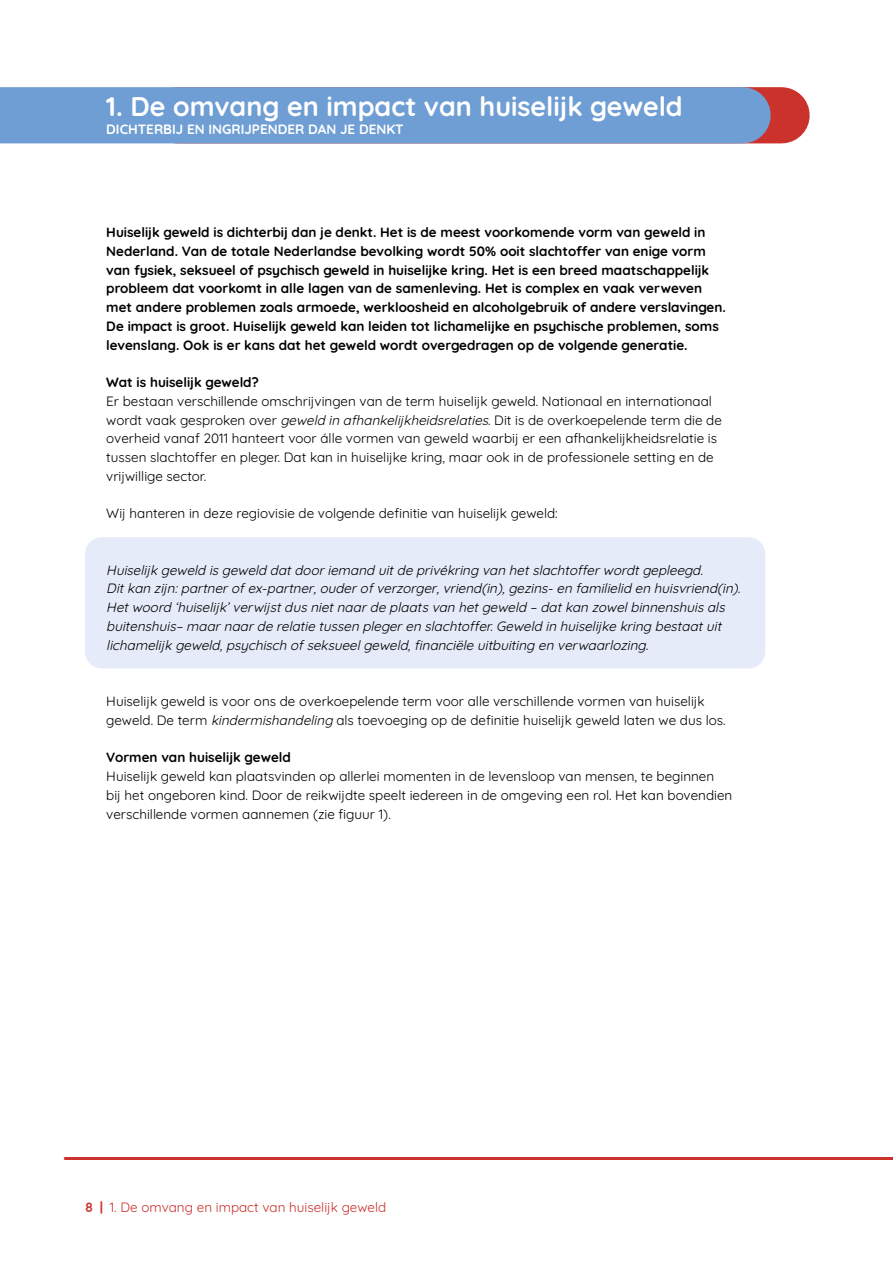
<style>
.page{position:relative;width:893px;height:1263px;background:#fff}
.page>*{position:absolute;margin:0;border:0;box-sizing:border-box;transform-origin:0 0}
.t1{font:300 27px "Quicksand";color:#fff}
.t2{font:300 13.5px/18.8px "Quicksand";color:#000}
.t3{font:italic 300 13.5px/18.8px "Quicksand";color:#000}
.t4{font:300 13.5px "Quicksand";color:#cb322c}
.t5{font:300 13.5px "Quicksand";color:#fff}
.s1{font-style:italic}
</style>
<div class="page">
<svg style="left:743px;top:87px;width:38px;height:56px;background:#96708c"></svg>
<div style="left:0;top:87px;width:743px;height:56px;background:#6f9ed4"></div>
<div style="left:85px;top:537px;width:680px;height:131px;background:#e5ebf8;border-radius:17px"></div>
<hr style="left:64px;top:1157px;width:829px;height:3px;background:#cb322c">
<h1 class="t1" style="left:106px;top:85px;width:578px">1. De omvang en impact van huiselijk geweld</h1>
<p class="t5" style="left:106px;top:119px;width:299px">DICHTERBIJ EN INGRIJPENDER DAN JE DENKT</p>
<p class="t2" style="left:106px;top:222px;width:621px">Huiselijk geweld is dichterbij dan je denkt. Het is de meest voorkomende vorm van geweld in Nederland. Van de totale Nederlandse bevolking wordt 50% ooit slachtoffer van enige vorm van fysiek, seksueel of psychisch geweld in huiselijke kring. Het is een breed maatschappelijk probleem dat voorkomt in alle lagen van de samenleving. Het is complex en vaak verweven met andere problemen zoals armoede, werkloosheid en alcoholgebruik of andere verslavingen.<br>De impact is groot. Huiselijk geweld kan leiden tot lichamelijke en psychische problemen, soms levenslang. Ook is er kans dat het geweld wordt overgedragen op de volgende generatie.</p>
<p class="t2" style="left:106px;top:372px;width:617px">Wat is huiselijk geweld?<br>Er bestaan verschillende omschrijvingen van de term huiselijk geweld. Nationaal en internationaal wordt vaak gesproken over <span class="s1">geweld in afhankelijkheidsrelaties</span>. Dit is de overkoepelende term die de overheid vanaf 2011 hanteert voor álle vormen van geweld waarbij er een afhankelijkheidsrelatie is tussen slachtoffer en pleger. Dat kan in huiselijke kring, maar ook in de professionele setting en de vrijwillige sector.</p>
<p class="t2" style="left:106px;top:503px;width:453px">Wij hanteren in deze regiovisie de volgende definitie van huiselijk geweld:</p>
<p class="t3" style="left:106px;top:559px;width:639px">Huiselij k geweld isgeweld datdooriemand uitde privékring van hetslachtofferwordtgepleegd.<br>Ditkan zij n:partnerofex-partner,ouderofverzorger,vriend(in),gezins-en familielid en huisvriend(in).<br>Hetwoord ‘huiselij k’verwijstdusnietnaarde plaatsvan hetgeweld –datkan zowelbinnenshuisals buitenshuis–maarnaarde relatie tussen plegeren slachtoffer.Geweld in huiselij ke kring bestaatuit lichamelij k geweld,psychisch ofseksueelgeweld,financiële uitbuiting en verwaarlozing.</p>
<p class="t2" style="left:106px;top:690px;width:621px">Huiselijk geweld is voor ons de overkoepelende term voor alle verschillende vormen van huiselijk geweld. De term <span class="s1">kindermishandeling</span> als toevoeging op de definitie huiselijk geweld laten we dus los.</p>
<p class="t2" style="left:106px;top:747px;width:627px">Vormen van huiselijk geweld<br>Huiselijk geweld kan plaatsvinden op allerlei momenten in de levensloop van mensen, te beginnen<br>bij het ongeboren kind. Door de reikwijdte speelt iedereen in de omgeving een rol. Het kan bovendien verschillende vormen aannemen (zie figuur 1).</p>
<p class="t4" style="left:85px;top:1197px;width:303px">8 | 1. De omvang en impact van huiselijk geweld</p>
</div>
